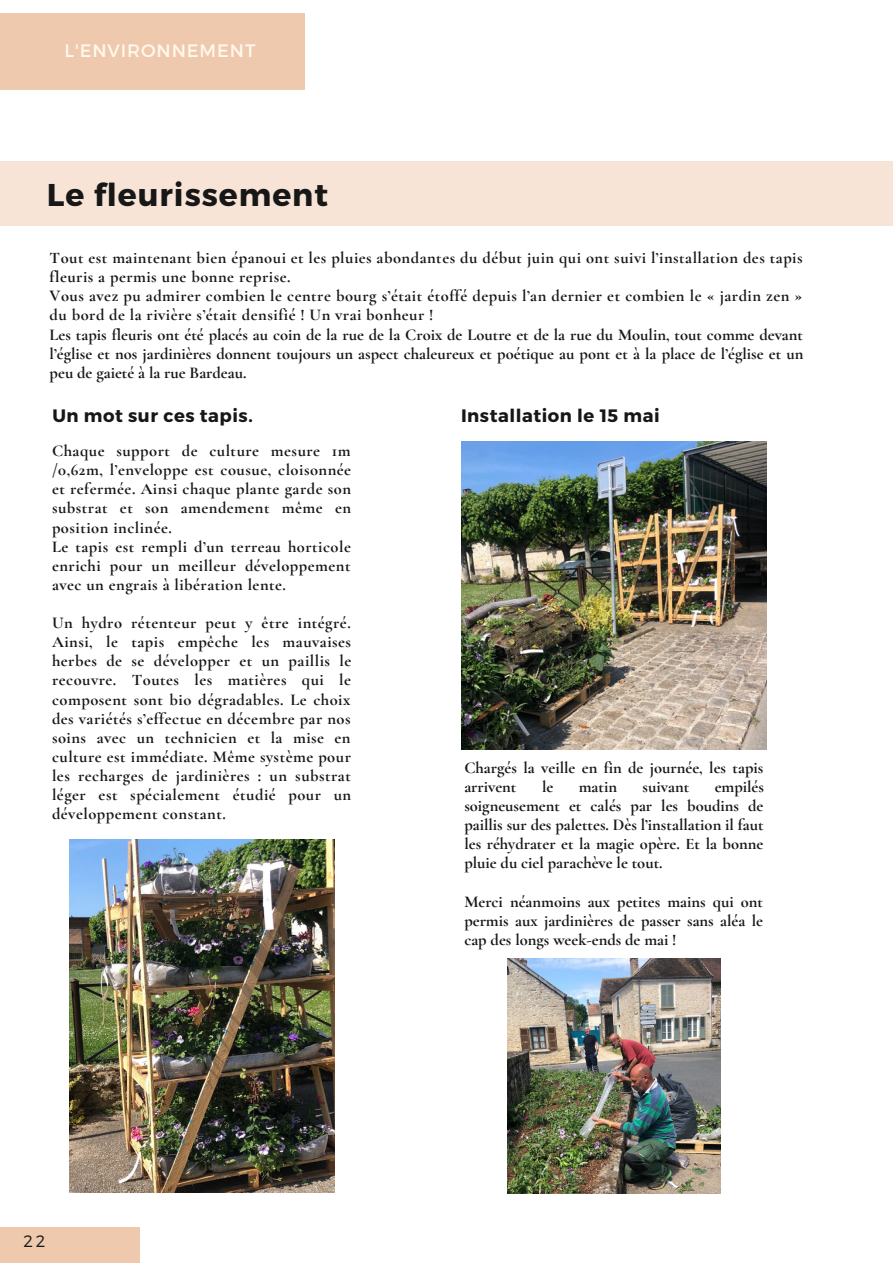
<style>
.page{position:relative;width:893px;height:1264px;background:#fff}
.page>*{position:absolute;margin:0;border:0;box-sizing:border-box;transform-origin:0 0}
.t1{font:700 31.5px "Montserrat";letter-spacing:.03em;color:#171717}
.t2{font:700 18px "Montserrat";letter-spacing:.03em;color:#171717}
.t3{font:18px "Montserrat";letter-spacing:.05em;color:#fff9ed}
.t4{font:700 16.5px/19px "Cormorant Garamond";letter-spacing:.03em;color:#171717;text-align:justify}
.t5{font:700 16.5px/19px "Cormorant Garamond";color:#171717}
.t6{font:300 16.5px "Montserrat";color:#171717}
</style>
<div class="page">
<div style="left:0;top:1227px;width:140px;height:35px;background:#efc9ad"></div>
<div style="left:0;top:162px;width:892px;height:64px;background:#f7e4d6"></div>
<div style="left:0;top:13px;width:305px;height:76px;background:#efc9ad"></div>
<img style="left:461px;top:441px;width:305px;height:308px">
<img style="left:69px;top:839px;width:266px;height:353px">
<img style="left:507px;top:958px;width:213px;height:235px">
<p class="t3" style="left:65px;top:39px;width:192px">L'ENVIRONNEMENT</p>
<h1 class="t1" style="left:47px;top:175px;width:283px">Le fleurissement</h1>
<p class="t4" style="left:50px;top:248px;width:755px;text-align:left">Tout est maintenant bien épanoui et les pluies abondantes du début juin qui ont suivi l’installation des tapis fleuris a permis une bonne reprise.<br>Vous avez pu admirer combien le centre bourg s’était étoffé depuis l’an dernier et combien le « jardin zen » du bord de la rivière s’était densifié ! Un vrai bonheur !<br>Les tapis fleuris ont été placés au coin de la rue de la Croix de Loutre et de la rue du Moulin, tout comme devant l’église et nos jardinières donnent toujours un aspect chaleureux et poétique au pont et à la place de l’église et un peu de gaieté à la rue Bardeau.</p>
<p class="t2" style="left:52px;top:404px;width:202px">Un mot sur ces tapis.</p>
<p class="t2" style="left:461px;top:404px;width:200px">Installation le 15 mai</p>
<p class="t4" style="left:52px;top:441px;width:300px;text-align:left">Chaque support de culture mesure 1m /0,62m, l’enveloppe est cousue, cloisonnée et refermée. Ainsi chaque plante garde son substrat et son amendement même en position inclinée.<br>Le tapis est rempli d’un terreau horticole enrichi pour un meilleur développement avec un engrais à libération lente.</p>
<p class="t4" style="left:52px;top:613px;width:301px">Un hydro rétenteur peut y être intégré.<br>Ainsi, le tapis empêche les mauvaises herbes de se développer et un paillis le recouvre. Toutes les matières qui le composent sont bio dégradables. Le choix des variétés s’effectue en décembre par nos soins avec un technicien et la mise en culture est immédiate. Même système pour les recharges de jardinières : un substrat léger est spécialement étudié pour un développement constant.</p>
<p class="t5" style="left:464px;top:758px;width:300px">Chargés la veille en fin de journée, les tapis arrivent</p>
<p class="t4" style="left:464px;top:777px;width:301px;text-indent:250px">empilés soigneusement et calés par les boudins de paillis sur des palettes. Dès l’installation il faut les réhydrater et la magie opère. Et la bonne pluie du ciel parachève le tout.</p>
<p class="t4" style="left:464px;top:891px;width:300px">Merci néanmoins aux petites mains qui ont permis aux jardinières de passer sans aléa le cap des longs week-ends de mai !</p>
<p class="t4" style="left:542px;top:777px;width:13px">le</p>
<p class="t4" style="left:578px;top:777px;width:40px">matin</p>
<p class="t5" style="left:642px;top:777px;width:48px">suivant</p>
<p class="t6" style="left:24px;top:1230px;width:23px">22</p>
</div>
